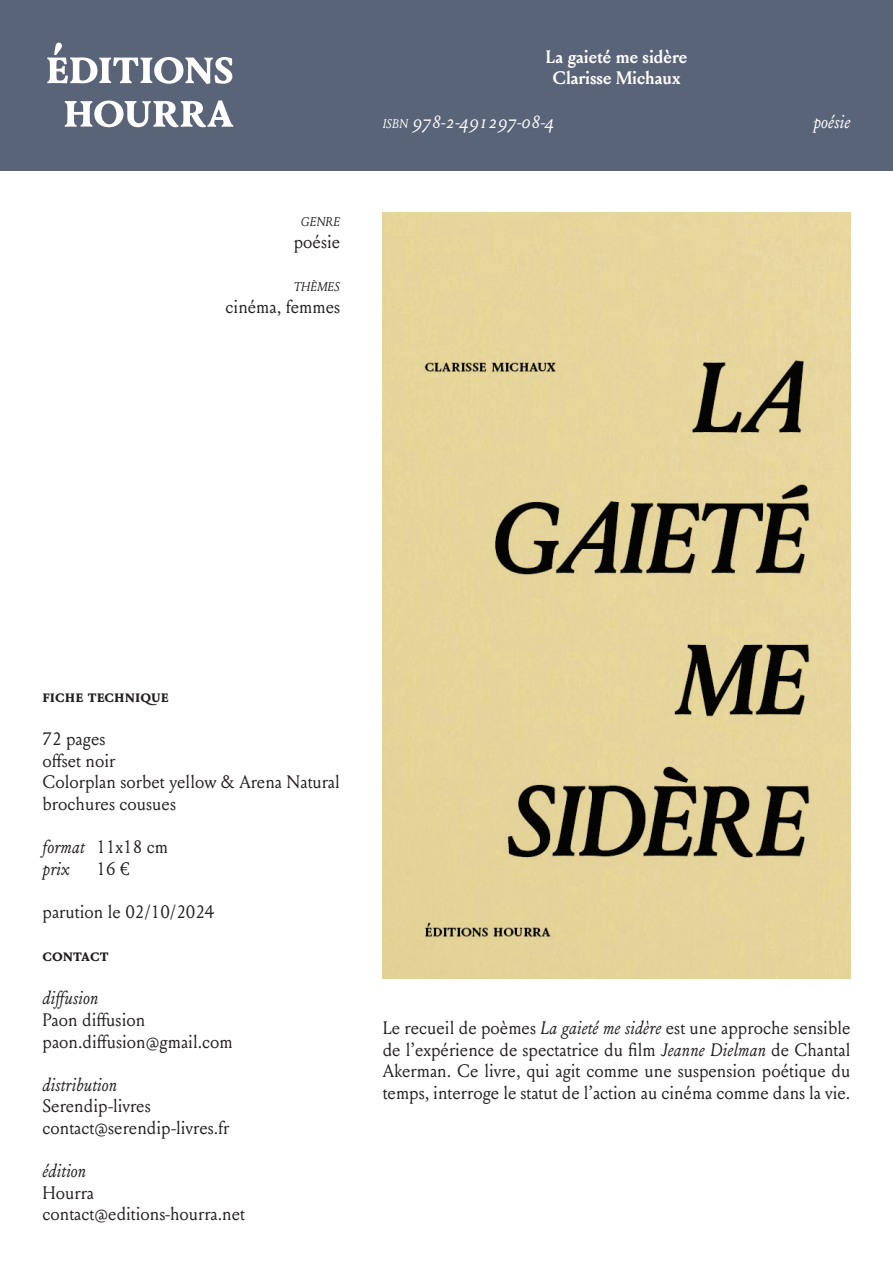
<style>
.page{position:relative;width:893px;height:1263px;background:#fff}
.page>*{position:absolute;margin:0;border:0;box-sizing:border-box;transform-origin:0 0}
.t1{font:700 54px/43.5px "Louize";letter-spacing:-.015em;color:#fff;text-align:center}
.t2{font:18px/21.6px "Louize";color:#231f20}
.t3{font:italic 18px/21.6px "Louize";color:#231f20}
.t4{font:700 18px/21.6px "Louize";color:#fff;text-align:center}
.t5{font:italic 18px "Louize";color:#fff}
.t6{font:700 18px "Louize";color:#231f20}
.t7{font:italic 12.6px "Louize";color:#231f20}
.s1{font-size:12.6px}
.s2{font-style:normal}
.s3{font-style:italic}
</style>
<div class="page">
<div style="left:0;top:0;width:893px;height:170px;background:#5a6478"></div>
<img style="left:383px;top:213px;width:468px;height:765px">
<h1 class="t1" style="left:45px;top:40px;width:190px">éditions<br>Hourra</h1>
<p class="t4" style="left:546px;top:45px;width:143px">La gaieté me sidère<br>Clarisse Michaux</p>
<p class="t5" style="left:383px;top:109px;width:174px"><span class="s1">ISBN</span> 978-2-491297-08-4</p>
<p class="t5" style="left:813px;top:109px;width:38px">poésie</p>
<p class="t7" style="left:301px;top:213px;width:41px">GENRE</p>
<p class="t2" style="left:294px;top:230px;width:48px">poésie</p>
<p class="t7" style="left:294px;top:278px;width:48px">THÈMES</p>
<p class="t2" style="left:226px;top:295px;width:116px">cinéma, femmes</p>
<p class="t6" style="left:43px;top:682px;width:128px">fiche technique</p>
<p class="t2" style="left:43px;top:728px;width:299px">72 pages<br>offset noir<br>Colorplan sorbet yellow &amp; Arena Natural brochures cousues</p>
<p class="t3" style="left:43px;top:836px;width:127px">format <span class="s2">11x18 cm </span>prix</p>
<p class="t2" style="left:97px;top:857px;width:35px">16 €</p>
<p class="t2" style="left:43px;top:900px;width:173px">parution le 02/10/2024</p>
<p class="t6" style="left:43px;top:941px;width:68px">contact</p>
<p class="t3" style="left:43px;top:987px;width:57px">diffusion</p>
<p class="t2" style="left:43px;top:1008px;width:192px">Paon diffusion paon.diffusion@gmail.com</p>
<p class="t3" style="left:43px;top:1073px;width:76px">distribution</p>
<p class="t2" style="left:43px;top:1095px;width:189px">Serendip-livres contact@serendip-livres.fr</p>
<p class="t3" style="left:43px;top:1160px;width:45px">édition</p>
<p class="t2" style="left:43px;top:1181px;width:204px">Hourra contact@editions-hourra.net</p>
<p class="t2" style="left:383px;top:1016px;width:469px;text-align:justify">Le recueil de poèmes <span class="s3">La gaieté me sidère</span> est une approche sensible de l’expérience de spectatrice du film <span class="s3">Jeanne Dielman</span> de Chantal Akerman. Ce livre, qui agit comme une suspension poétique du temps, interroge le statut de l’action au cinéma comme dans la vie.</p>
</div>
